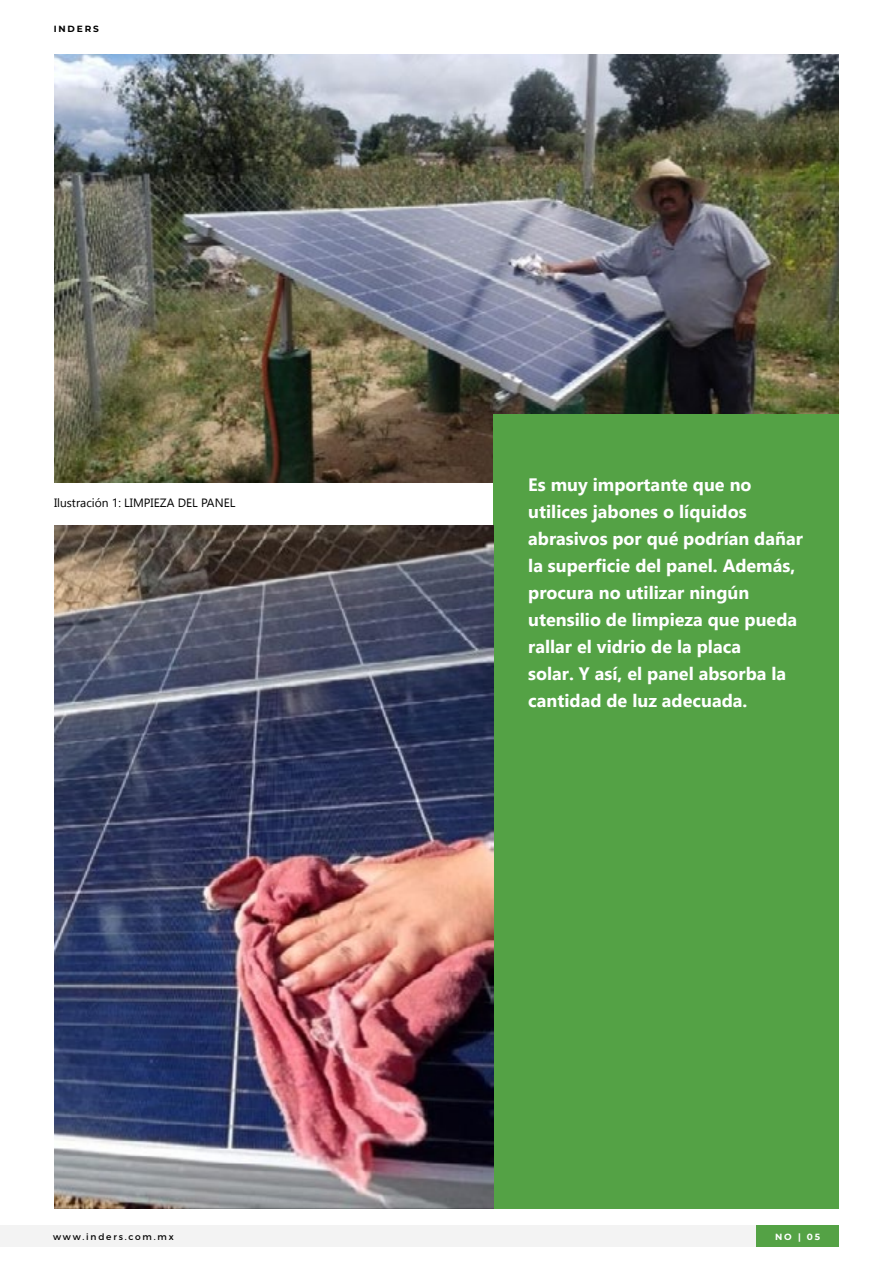
<style>
.page{position:relative;width:893px;height:1263px;background:#fff}
.page>*{position:absolute;margin:0;border:0;box-sizing:border-box;transform-origin:0 0}
.t1{font:700 18px/27px "Gadugi";color:#fff}
.t2{font:12px "Gadugi";color:#000}
.t3{font:9px "Montserrat";letter-spacing:.2em;color:#000}
.t4{font:700 9px "Montserrat";letter-spacing:.2em;color:#000}
.t5{font:700 9px "Montserrat";color:#fff}
</style>
<div class="page">
<div style="left:0;top:1225px;width:756px;height:21px;background:#f3f3f3"></div>
<div style="left:756px;top:1225px;width:83px;height:21px;background:#54a245"></div>
<img style="left:54px;top:54px;width:785px;height:429px">
<div style="left:493px;top:415px;width:346px;height:794px;background:#54a245"></div>
<img style="left:54px;top:525px;width:439px;height:684px">
<p class="t4" style="left:54px;top:22px;width:47px">INDERS</p>
<p class="t2" style="left:54px;top:495px;width:183px">Ilustración 1: LIMPIEZA DEL PANEL</p>
<p class="t3" style="left:53px;top:1231px;width:122px">www.inders.com.mx</p>
<p class="t1" style="left:528px;top:471px;width:276px">Es muy importante que no utilices jabones o líquidos abrasivos por qué podrían dañar la superficie del panel. Además, procura no utilizar ningún utensilio de limpieza que pueda rallar el vidrio de la placa<br>solar. Y así, el panel absorba la cantidad de luz adecuada.</p>
<p class="t5" style="left:775px;top:1230px;width:47px">NO | 05</p>
</div>
